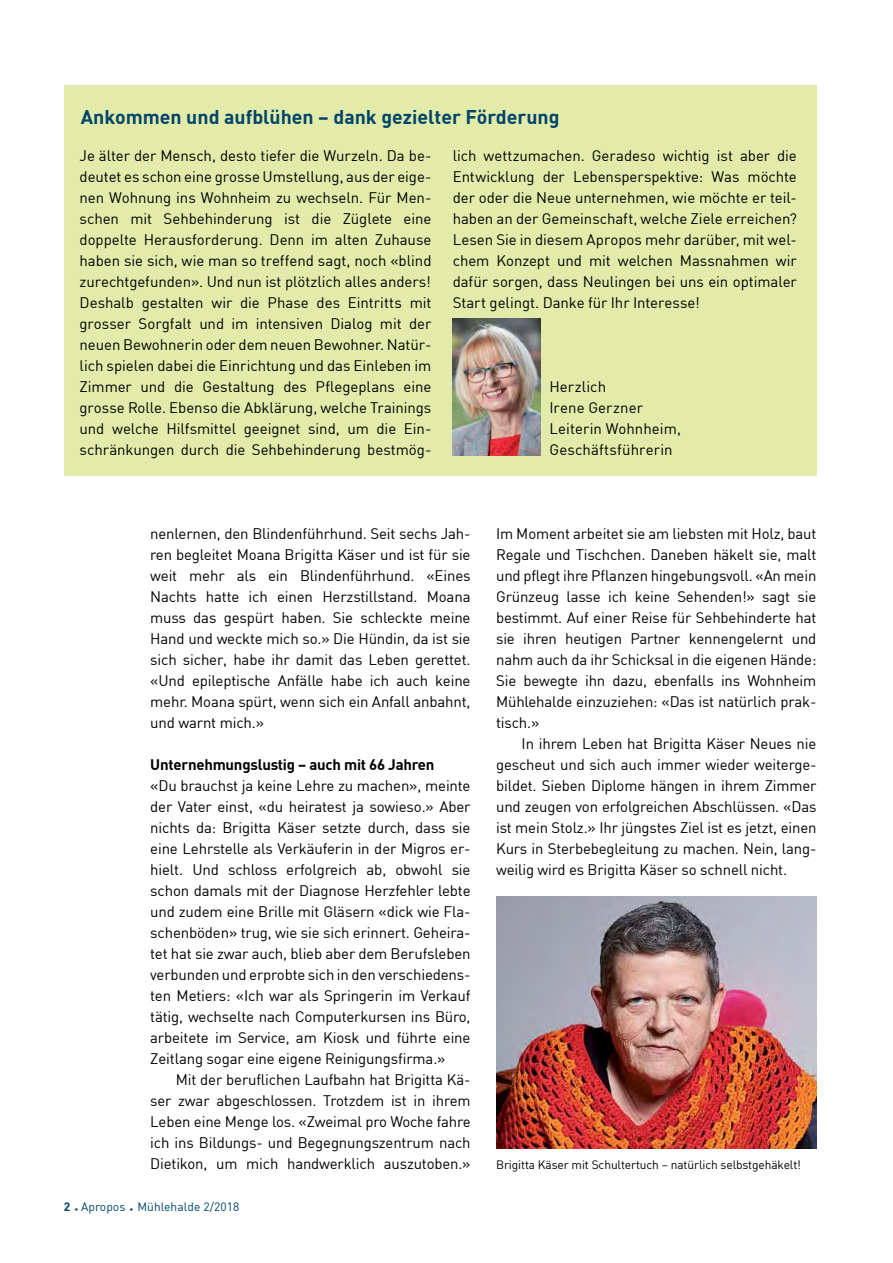
<style>
.page{position:relative;width:893px;height:1263px;background:#fff}
.page>*{position:absolute;margin:0;border:0;box-sizing:border-box;transform-origin:0 0}
.t1{font:700 19.5px "DIN";color:#00446a}
.t2{font:15px/21px "DIN";letter-spacing:-.01em;color:#000;text-align:justify}
.t3{font:700 15px "DIN";letter-spacing:-.015em;color:#000}
.t4{font:12px "DIN";letter-spacing:-.01em;color:#000}
.t5{font:12px "DIN";letter-spacing:.005em;color:#00446a}
.s1{font-weight:700}
.s2{font-size:7.5px}
</style>
<div class="page">
<img style="left:496px;top:896px;width:320px;height:252px">
<div style="left:64px;top:86px;width:752px;height:390px;background:#e2eba9"></div>
<img style="left:452px;top:319px;width:89px;height:136px">
<h1 class="t1" style="left:81px;top:104px;width:480px">Ankommen und aufblühen – dank gezielter Förderung</h1>
<p class="t2" style="left:80px;top:145px;width:353px">Je älter der Mensch, desto tiefer die Wurzeln. Da be&shy;deutet es schon eine grosse Umstellung, aus der eige&shy;nen Wohnung ins Wohnheim zu wechseln. Für Men&shy;schen mit Sehbehinderung ist die Züglete eine doppelte Herausforderung. Denn im alten Zuhause haben sie sich, wie man so treffend sagt, noch «blind zurechtgefunden». Und nun ist plötzlich alles anders!<br>Deshalb gestalten wir die Phase des Eintritts mit grosser Sorgfalt und im intensiven Dialog mit der neuen Bewohnerin oder dem neuen Bewohner. Natür&shy;lich spielen dabei die Einrichtung und das Einleben im Zimmer und die Gestaltung des Pflegeplans eine grosse Rolle. Ebenso die Abklärung, welche Trainings und welche Hilfsmittel geeignet sind, um die Ein&shy;schränkungen durch die Sehbehinderung bestmög-</p>
<p class="t2" style="left:453px;top:145px;width:346px">lich wettzumachen. Geradeso wichtig ist aber die Entwicklung der Lebensperspektive: Was möchte der oder die Neue unternehmen, wie möchte er teil&shy;haben an der Gemeinschaft, welche Ziele erreichen?<br>Lesen Sie in diesem Apropos mehr darüber, mit wel&shy;chem Konzept und mit welchen Massnahmen wir dafür sorgen, dass Neulingen bei uns ein optimaler Start gelingt. Danke für Ihr Interesse!</p>
<p class="t2" style="left:549px;top:376px;width:133px;text-align:left">Herzlich<br>Irene Gerzner<br>Leiterin Wohnheim,<br>Geschäftsführerin</p>
<p class="t2" style="left:150px;top:523px;width:322px">nenlernen, den Blindenführhund. Seit sechs Jah&shy;ren begleitet Moana Brigitta Käser und ist für sie weit mehr als ein Blindenführhund. «Eines Nachts hatte ich einen Herzstillstand. Moana muss das gespürt haben. Sie schleckte meine Hand und weckte mich so.» Die Hündin, da ist sie sich sicher, habe ihr damit das Leben gerettet. «Und epileptische Anfälle habe ich auch keine mehr. Moana spürt, wenn sich ein Anfall anbahnt, und warnt mich.»</p>
<p class="t3" style="left:150px;top:755px;width:286px">Unternehmungslustig – auch mit 66 Jahren</p>
<p class="t2" style="left:150px;top:775px;width:322px">«Du brauchst ja keine Lehre zu machen», meinte der Vater einst, «du heiratest ja sowieso.» Aber nichts da: Brigitta Käser setzte durch, dass sie eine Lehrstelle als Verkäuferin in der Migros er&shy;hielt. Und schloss erfolgreich ab, obwohl sie schon damals mit der Diagnose Herzfehler lebte und zudem eine Brille mit Gläsern «dick wie Fla&shy;schenböden» trug, wie sie sich erinnert. Geheira&shy;tet hat sie zwar auch, blieb aber dem Berufsleben verbunden und erprobte sich in den verschiedens&shy;ten Metiers: «Ich war als Springerin im Verkauf tätig, wechselte nach Computerkursen ins Büro, arbeitete im Service, am Kiosk und führte eine Zeitlang sogar eine eigene Reinigungsfirma.»</p>
<p class="t2" style="left:150px;top:1069px;width:322px;text-indent:26px">Mit der beruflichen Laufbahn hat Brigitta Kä&shy;ser zwar abgeschlossen. Trotzdem ist in ihrem Leben eine Menge los. «Zweimal pro Woche fahre ich ins Bildungs- und Begegnungszentrum nach Dietikon, um mich handwerklich auszutoben.»</p>
<p class="t5" style="left:64px;top:1199px;width:177px"><span class="s1">2</span> <span class="s2">•</span> Apropos <span class="s2">•</span> Mühlehalde 2/2018</p>
<p class="t2" style="left:496px;top:523px;width:322px">Im Moment arbeitet sie am liebsten mit Holz, baut Regale und Tischchen. Daneben häkelt sie, malt und pflegt ihre Pflanzen hingebungsvoll. «An mein Grünzeug lasse ich keine Sehenden!» sagt sie bestimmt. Auf einer Reise für Sehbehinderte hat sie ihren heutigen Partner kennengelernt und nahm auch da ihr Schicksal in die eigenen Hände:<br>Sie bewegte ihn dazu, ebenfalls ins Wohnheim Mühlehalde einzuziehen: «Das ist natürlich prak&shy;tisch.»</p>
<p class="t2" style="left:496px;top:733px;width:322px;text-indent:26px">In ihrem Leben hat Brigitta Käser Neues nie gescheut und sich auch immer wieder weiterge&shy;bildet. Sieben Diplome hängen in ihrem Zimmer und zeugen von erfolgreichen Abschlüssen. «Das ist mein Stolz.» Ihr jüngstes Ziel ist es jetzt, einen Kurs in Sterbebegleitung zu machen. Nein, lang&shy;weilig wird es Brigitta Käser so schnell nicht.</p>
<p class="t4" style="left:496px;top:1157px;width:306px">Brigitta Käser mit Schultertuch – natürlich selbstgehäkelt!</p>
</div>
